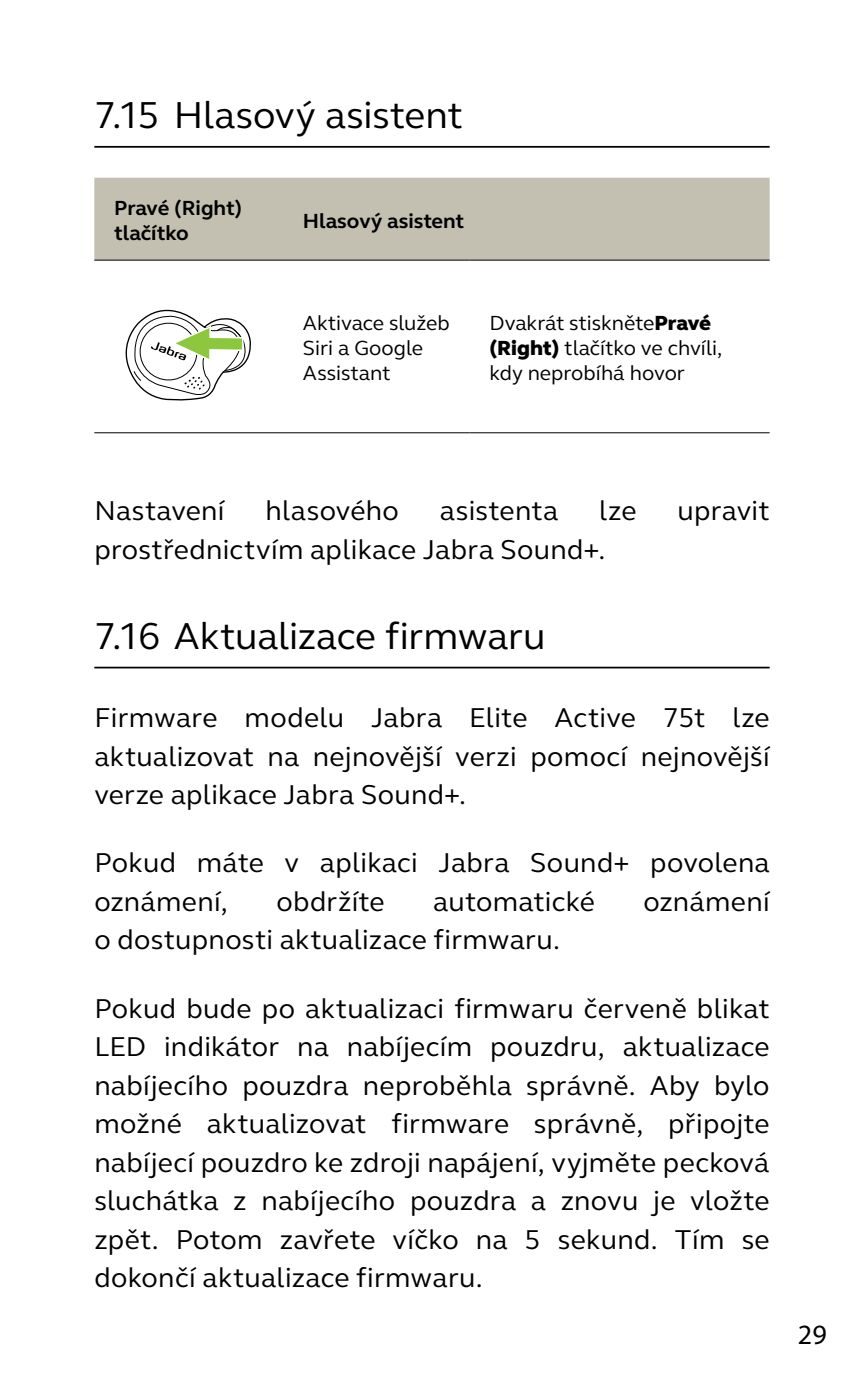
<style>
.page{position:relative;width:864px;height:1389px;background:#fff}
.page>*{position:absolute;margin:0;border:0;box-sizing:border-box;transform-origin:0 0}
.t1{font:38.5px "GN Elliot";letter-spacing:-.005em;color:#000}
.t2{font:28px/38.5px "GN Elliot";letter-spacing:.01em;color:#000;text-align:justify}
.t3{font:28px "Myriad Pro";color:#000}
.t4{font:21px/25.2px "GN Elliot";color:#000}
.t5{font:700 21px/25.2px "GN Elliot";color:#000}
.s1{font-weight:800}
</style>
<div class="page">
<hr style="left:94px;top:146px;width:675px;height:2px;background:#000">
<hr style="left:94px;top:667px;width:675px;height:1px;background:#000">
<div style="left:94px;top:178px;width:675px;height:82px;background:#c4c0b1"></div>
<hr style="left:283px;top:432px;width:186px;height:1px;background:#000">
<hr style="left:469px;top:432px;width:300px;height:1px;background:#000">
<hr style="left:283px;top:260px;width:186px;height:1px;background:#000">
<hr style="left:469px;top:260px;width:300px;height:1px;background:#000">
<hr style="left:94px;top:260px;width:189px;height:1px;background:#000">
<hr style="left:94px;top:432px;width:189px;height:1px;background:#000">
<svg style="left:125px;top:309px;width:126px;height:92px"></svg>
<h1 class="t1" style="left:94px;top:89px;width:370px">7.15 Hlasový asistent</h1>
<p class="t5" style="left:114px;top:195px;width:129px">Pravé (Right) tlačítko</p>
<p class="t5" style="left:303px;top:208px;width:163px">Hlasový asistent</p>
<p class="t4" style="left:303px;top:310px;width:148px">Aktivace služeb<br>Siri a Google<br>Assistant</p>
<p class="t4" style="left:489px;top:310px;width:234px">Dvakrát stiskněte<span class="s1">Pravé (Right)</span> tlačítko ve chvíli, kdy neprobíhá hovor</p>
<p class="t2" style="left:94px;top:491px;width:132px">Nastavení</p>
<p class="t2" style="left:265px;top:491px;width:135px">hlasového</p>
<p class="t2" style="left:440px;top:491px;width:120px">asistenta</p>
<p class="t2" style="left:599px;top:491px;width:39px">lze</p>
<p class="t2" style="left:677px;top:491px;width:94px">upravit</p>
<p class="t2" style="left:94px;top:529px;width:512px">prostřednictvím aplikace Jabra Sound+.</p>
<h1 class="t1" style="left:94px;top:610px;width:452px">7.16 Aktualizace firmwaru</h1>
<p class="t2" style="left:94px;top:698px;width:676px">Firmware modelu Jabra Elite Active 75t lze aktualizovat na nejnovější verzi pomocí nejnovější verze aplikace Jabra Sound+.</p>
<p class="t2" style="left:94px;top:843px;width:676px">Pokud máte v aplikaci Jabra Sound+ povolena oznámení,</p>
<p class="t2" style="left:276px;top:881px;width:110px">obdržíte</p>
<p class="t2" style="left:433px;top:881px;width:163px">automatické</p>
<p class="t2" style="left:643px;top:881px;width:128px">oznámení</p>
<p class="t2" style="left:94px;top:920px;width:467px">o dostupnosti aktualizace firmwaru.</p>
<p class="t2" style="left:94px;top:988px;width:676px">Pokud bude po aktualizaci firmwaru červeně blikat LED indikátor na nabíjecím pouzdru, aktualizace nabíjecího pouzdra neproběhla správně. Aby bylo možné aktualizovat firmware správně, připojte nabíjecí pouzdro ke zdroji napájení, vyjměte pecková sluchátka z nabíjecího pouzdra a znovu je vložte zpět. Potom zavřete víčko na 5 sekund. Tím se dokončí aktualizace firmwaru.</p>
<p class="t3" style="left:797px;top:1317px;width:30px">29</p>
</div>
